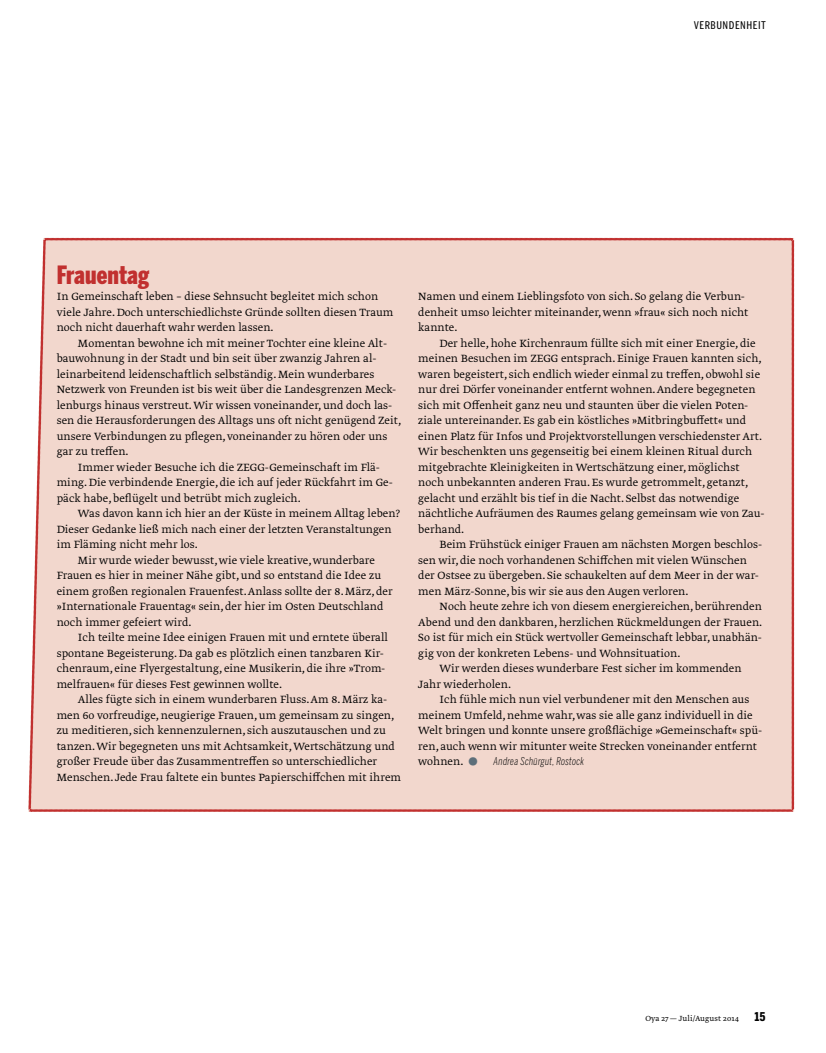
<style>
.page{position:relative;width:826px;height:1053px;background:#fff}
.page>*{position:absolute;margin:0;border:0;box-sizing:border-box;transform-origin:0 0}
.t1{font:900 25px "Benton Sans Comp";letter-spacing:.005em;color:#c1302f}
.t2{font:13.12px "Benton Sans Comp Regular SC";letter-spacing:.04em;color:#000}
.t3{font:12.38px/15.5px "Greta Text Std Light Min";letter-spacing:.005em;color:#000}
.t4{font:italic 300 10.75px "Benton Sans Comp";letter-spacing:.02em;color:#000}
.t5{font:300 8.75px "Greta Text Std";letter-spacing:.015em;color:#000}
.s1{font-family:"Greta Text Std Light Min";font-weight:400;font-style:normal;font-size:32.5px;color:#5d6f7a}
.s2{font-family:"Benton Sans Comp Bold SC";font-weight:400;font-size:15px}
</style>
<div class="page">
<div style="left:28px;top:237px;width:766px;height:575px;background:#f2d7cd"></div>
<p class="t2" style="left:693px;top:16px;width:74px">VERBUNDENHEIT</p>
<h1 class="t1" style="left:57px;top:261px;width:94px">Frauentag</h1>
<p class="t3" style="left:57px;top:289px;width:338px">In Gemeinschaft leben – diese Sehnsucht begleitet mich schon viele Jahre. Doch unterschiedlichste Gründe sollten diesen Traum noch nicht dauerhaft wahr werden lassen.</p>
<p class="t3" style="left:78px;top:336px;width:310px">Momentan bewohne ich mit meiner Tochter eine kleine Alt-</p>
<p class="t3" style="left:57px;top:351px;width:321px">bauwohnung in der Stadt und bin seit über zwanzig Jahren al-</p>
<p class="t3" style="left:57px;top:367px;width:319px">leinarbeitend leidenschaftlich selbständig. Mein wunderbares</p>
<p class="t3" style="left:57px;top:382px;width:341px">Netzwerk von Freunden ist bis weit über die Landesgrenzen Meck-</p>
<p class="t3" style="left:57px;top:398px;width:337px">lenburgs hinaus verstreut. Wir wissen voneinander, und doch las-</p>
<p class="t3" style="left:57px;top:413px;width:346px">sen die Herausforderungen des Alltags uns oft nicht genügend Zeit,</p>
<p class="t3" style="left:57px;top:429px;width:332px">unsere Verbindungen zu pflegen, voneinander zu hören oder uns</p>
<p class="t3" style="left:57px;top:444px;width:73px">gar zu treffen.</p>
<p class="t3" style="left:78px;top:460px;width:303px">Immer wieder Besuche ich die ZEGG-Gemeinschaft im Flä-</p>
<p class="t3" style="left:57px;top:475px;width:338px">ming. Die verbindende Energie, die ich auf jeder Rückfahrt im Ge-</p>
<p class="t3" style="left:57px;top:491px;width:246px">päck habe, beflügelt und betrübt mich zugleich.</p>
<p class="t3" style="left:78px;top:506px;width:323px">Was davon kann ich hier an der Küste in meinem Alltag leben?</p>
<p class="t3" style="left:57px;top:522px;width:336px">Dieser Gedanke ließ mich nach einer der letzten Veranstaltungen</p>
<p class="t3" style="left:57px;top:537px;width:143px">im Fläming nicht mehr los.</p>
<p class="t3" style="left:78px;top:553px;width:298px">Mir wurde wieder bewusst, wie viele kreative, wunderbare</p>
<p class="t3" style="left:57px;top:568px;width:326px">Frauen es hier in meiner Nähe gibt, und so entstand die Idee zu</p>
<p class="t3" style="left:57px;top:584px;width:337px">einem großen regionalen Frauenfest. Anlass sollte der 8. März, der</p>
<p class="t3" style="left:57px;top:599px;width:328px">»Internationale Frauentag« sein, der hier im Osten Deutschland</p>
<p class="t3" style="left:57px;top:615px;width:136px">noch immer gefeiert wird.</p>
<p class="t3" style="left:78px;top:630px;width:311px">Ich teilte meine Idee einigen Frauen mit und erntete überall</p>
<p class="t3" style="left:57px;top:646px;width:329px">spontane Begeisterung. Da gab es plötzlich einen tanzbaren Kir-</p>
<p class="t3" style="left:57px;top:661px;width:330px">chenraum, eine Flyergestaltung, eine Musikerin, die ihre »Trom-</p>
<p class="t3" style="left:57px;top:677px;width:227px">melfrauen« für dieses Fest gewinnen wollte.</p>
<p class="t3" style="left:78px;top:692px;width:311px">Alles fügte sich in einem wunderbaren Fluss. Am 8. März ka-</p>
<p class="t3" style="left:57px;top:708px;width:339px">men 60 vorfreudige, neugierige Frauen, um gemeinsam zu singen,</p>
<p class="t3" style="left:57px;top:723px;width:330px">zu meditieren, sich kennenzulernen, sich auszutauschen und zu</p>
<p class="t3" style="left:57px;top:739px;width:340px">tanzen. Wir begegneten uns mit Achtsamkeit, Wertschätzung und</p>
<p class="t3" style="left:57px;top:754px;width:322px">großer Freude über das Zusammentreffen so unterschiedlicher</p>
<p class="t3" style="left:57px;top:770px;width:346px">Menschen. Jede Frau faltete ein buntes Papierschiffchen mit ihrem</p>
<p class="t3" style="left:418px;top:289px;width:331px">Namen und einem Lieblingsfoto von sich. So gelang die Verbun&shy;denheit umso leichter miteinander, wenn »frau« sich noch nicht kannte.</p>
<p class="t3" style="left:418px;top:336px;width:348px;text-indent:21px">Der helle, hohe Kirchenraum füllte sich mit einer Energie, die meinen Besuchen im ZEGG entsprach. Einige Frauen kannten sich, waren begeistert, sich endlich wieder einmal zu treffen, obwohl sie nur drei Dörfer voneinander entfernt wohnen. Andere begegneten sich mit Offenheit ganz neu und staunten über die vielen Poten&shy;ziale untereinander. Es gab ein köstliches »Mitbringbuffett« und einen Platz für Infos und Projektvorstellungen verschiedenster Art.<br>Wir beschenkten uns gegenseitig bei einem kleinen Ritual durch mitgebrachte Kleinigkeiten in Wertschätzung einer, möglichst noch unbekannten anderen Frau. Es wurde getrommelt, getanzt, gelacht und erzählt bis tief in die Nacht. Selbst das notwendige nächtliche Aufräumen des Raumes gelang gemeinsam wie von Zau&shy;berhand.</p>
<p class="t3" style="left:418px;top:537px;width:345px;text-indent:21px">Beim Frühstück einiger Frauen am nächsten Morgen beschlos&shy;sen wir, die noch vorhandenen Schiffchen mit vielen Wünschen der Ostsee zu übergeben. Sie schaukelten auf dem Meer in der war&shy;men März-Sonne, bis wir sie aus den Augen verloren.</p>
<p class="t3" style="left:439px;top:599px;width:324px">Noch heute zehre ich von diesem energiereichen, berührenden</p>
<p class="t3" style="left:418px;top:615px;width:345px">Abend und den dankbaren, herzlichen Rückmeldungen der Frauen.</p>
<p class="t3" style="left:418px;top:630px;width:345px">So ist für mich ein Stück wertvoller Gemeinschaft lebbar, unabhän-</p>
<p class="t3" style="left:418px;top:646px;width:264px">gig von der konkreten Lebens- und Wohnsituation.</p>
<p class="t3" style="left:439px;top:661px;width:303px">Wir werden dieses wunderbare Fest sicher im kommenden</p>
<p class="t3" style="left:418px;top:677px;width:94px">Jahr wiederholen.</p>
<p class="t3" style="left:439px;top:692px;width:311px">Ich fühle mich nun viel verbundener mit den Menschen aus</p>
<p class="t3" style="left:418px;top:708px;width:336px">meinem Umfeld, nehme wahr, was sie alle ganz individuell in die</p>
<p class="t3" style="left:418px;top:723px;width:345px">Welt bringen und konnte unsere großflächige »Gemeinschaft« spü-</p>
<p class="t3" style="left:418px;top:739px;width:340px">ren, auch wenn wir mitunter weite Strecken voneinander entfernt</p>
<p class="t3" style="left:418px;top:754px;width:47px">wohnen.</p>
<p class="t4" style="left:465px;top:755px;width:121px"><span class="s1">•</span> Andrea Schürgut, Rostock</p>
<p class="t5" style="left:645px;top:1013px;width:122px">Oya 27 — Juli/August 2014 <span class="s2">15</span></p>
</div>
